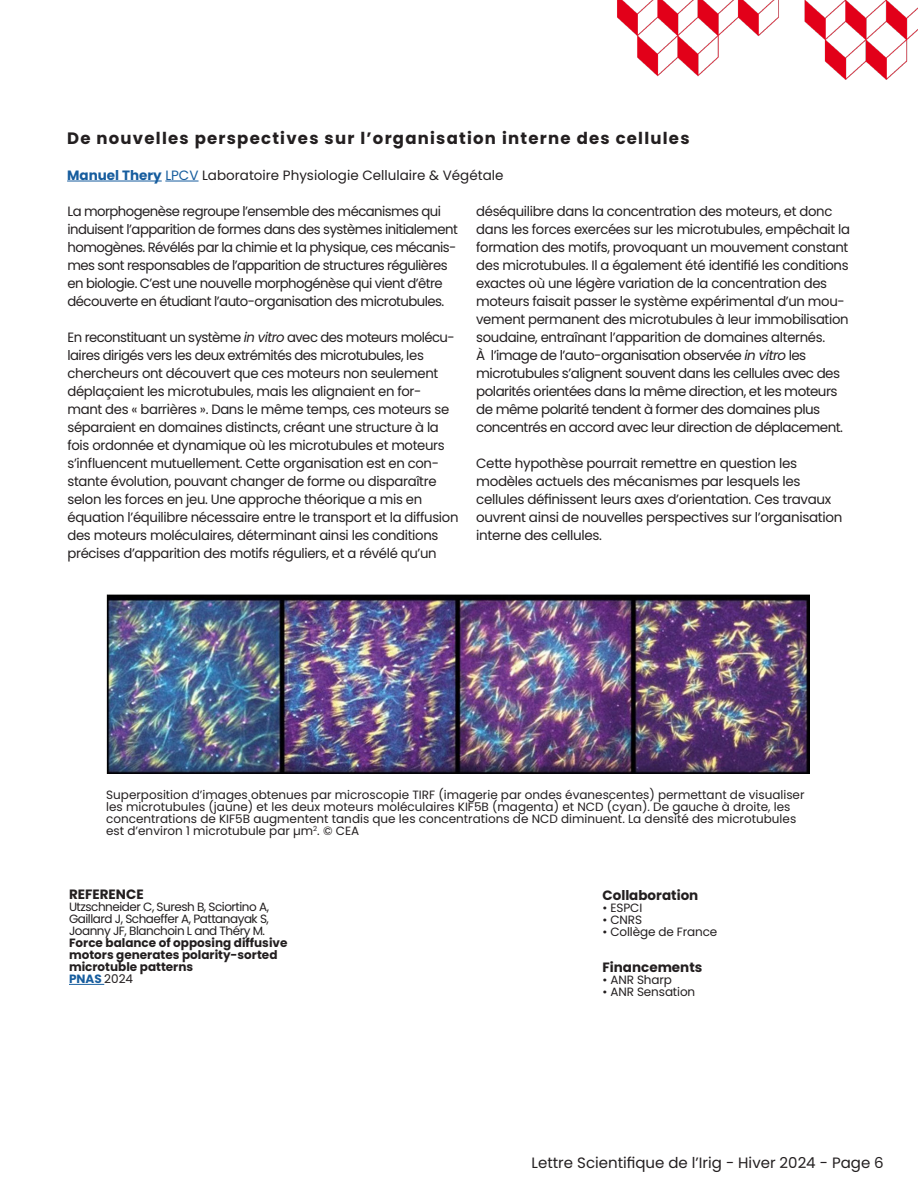
<style>
.page{position:relative;width:918px;height:1188px;background:#fff}
.page>*{position:absolute;margin:0;border:0;box-sizing:border-box;transform-origin:0 0}
.t1{font:700 16.5px "Poppins";letter-spacing:.075em;color:#231f20}
.t2{font:15px "Poppins";color:#231f20}
.t3{font:13.5px/18px "Poppins";letter-spacing:-.025em;color:#231f20}
.t4{font:13.5px "Poppins";color:#231f20}
.t5{font:700 13.5px "Poppins";color:#231f20}
.t6{font:12px/12px "Poppins";color:#231f20}
.t7{font:700 12px/12px "Poppins";color:#231f20}
.s1{font-weight:700;color:#175d9e}
.s2{color:#175d9e}
.s3{font-style:italic}
.s4{font-weight:400}
</style>
<div class="page">
<hr style="left:67px;top:181px;width:95px;height:1px;background:#175d9e">
<hr style="left:165px;top:181px;width:34px;height:1px;background:#175d9e">
<img style="left:106px;top:594px;width:703px;height:180px">
<hr style="left:69px;top:984px;width:35px;height:1px;background:#175d9e">
<img style="left:617px;top:0;width:162px;height:77px">
<img style="left:804px;top:0;width:114px;height:80px">
<p class="t1" style="left:67px;top:129px;width:624px">De nouvelles perspectives sur l’organisation interne des cellules</p>
<p class="t4" style="left:67px;top:167px;width:438px"><span class="s1">Manuel Thery</span> <span class="s2">LPCV</span> Laboratoire Physiologie Cellulaire &amp; Végétale</p>
<p class="t3" style="left:68px;top:202px;width:392px">La morphogenèse regroupe l’ensemble des mécanismes qui induisent l’apparition de formes dans des systèmes initialement homogènes. Révélés par la chimie et la physique, ces mécanis&shy;mes sont responsables de l’apparition de structures régulières en biologie. C’est une nouvelle morphogénèse qui vient d’être découverte en étudiant l’auto-organisation des microtubules.</p>
<p class="t3" style="left:68px;top:328px;width:392px">En reconstituant un système <span class="s3">in vitro</span> avec des moteurs molécu&shy;laires dirigés vers les deux extrémités des microtubules, les chercheurs ont découvert que ces moteurs non seulement déplaçaient les microtubules, mais les alignaient en for&shy;mant des « barrières ». Dans le même temps, ces moteurs se séparaient en domaines distincts, créant une structure à la fois ordonnée et dynamique où les microtubules et moteurs s’influencent mutuellement. Cette organisation est en con&shy;stante évolution, pouvant changer de forme ou disparaître selon les forces en jeu. Une approche théorique a mis en équation l’équilibre nécessaire entre le transport et la diffusion des moteurs moléculaires, déterminant ainsi les conditions précises d’apparition des motifs réguliers, et a révélé qu’un</p>
<p class="t3" style="left:476px;top:202px;width:375px">déséquilibre dans la concentration des moteurs, et donc dans les forces exercées sur les microtubules, empêchait la formation des motifs, provoquant un mouvement constant des microtubules. Il a également été identifié les conditions exactes où une légère variation de la concentration des moteurs faisait passer le système expérimental d’un mou&shy;vement permanent des microtubules à leur immobilisation soudaine, entraînant l’apparition de domaines alternés.<br>À l’image de l’auto-organisation observée <span class="s3">in vitro</span> les microtubules s’alignent souvent dans les cellules avec des polarités orientées dans la même direction, et les moteurs de même polarité tendent à former des domaines plus concentrés en accord avec leur direction de déplacement.</p>
<p class="t3" style="left:476px;top:454px;width:368px">Cette hypothèse pourrait remettre en question les modèles actuels des mécanismes par lesquels les cellules définissent leurs axes d’orientation. Ces travaux ouvrent ainsi de nouvelles perspectives sur l’organisation interne des cellules.</p>
<p class="t6" style="left:106px;top:789px;width:700px">Superposition d’images obtenues par microscopie TIRF (imagerie par ondes évanescentes) permettant de visualiser les microtubules (jaune) et les deux moteurs moléculaires KIF5B (magenta) et NCD (cyan). De gauche à droite, les concentrations de KIF5B augmentent tandis que les concentrations de NCD diminuent. La densité des microtubules est d’environ 1 microtubule par µm<sup>2</sup>. © CEA</p>
<p class="t5" style="left:69px;top:887px;width:76px">REFERENCE</p>
<p class="t6" style="left:69px;top:901px;width:202px;text-align:justify">Utzschneider C, Suresh B, Sciortino A, Gaillard J, Schaeffer A, Pattanayak S, Joanny JF, Blanchoin L and Théry M.</p>
<p class="t7" style="left:69px;top:937px;width:220px">Force balance of opposing diffusive motors generates polarity-sorted microtuble patterns<br><span class="s2">PNAS</span> <span class="s4">2024</span></p>
<p class="t5" style="left:602px;top:888px;width:97px">Collaboration</p>
<p class="t6" style="left:602px;top:902px;width:41px">• ESPCI</p>
<p class="t6" style="left:602px;top:914px;width:41px">• CNRS</p>
<p class="t6" style="left:602px;top:926px;width:116px">• Collège de France</p>
<p class="t5" style="left:602px;top:959px;width:101px">Financements</p>
<p class="t6" style="left:602px;top:974px;width:71px">• ANR Sharp</p>
<p class="t6" style="left:602px;top:986px;width:94px">• ANR Sensation</p>
<p class="t2" style="left:532px;top:1154px;width:354px">Lettre Scientifique de l’Irig - Hiver 2024 - Page 6</p>
</div>
